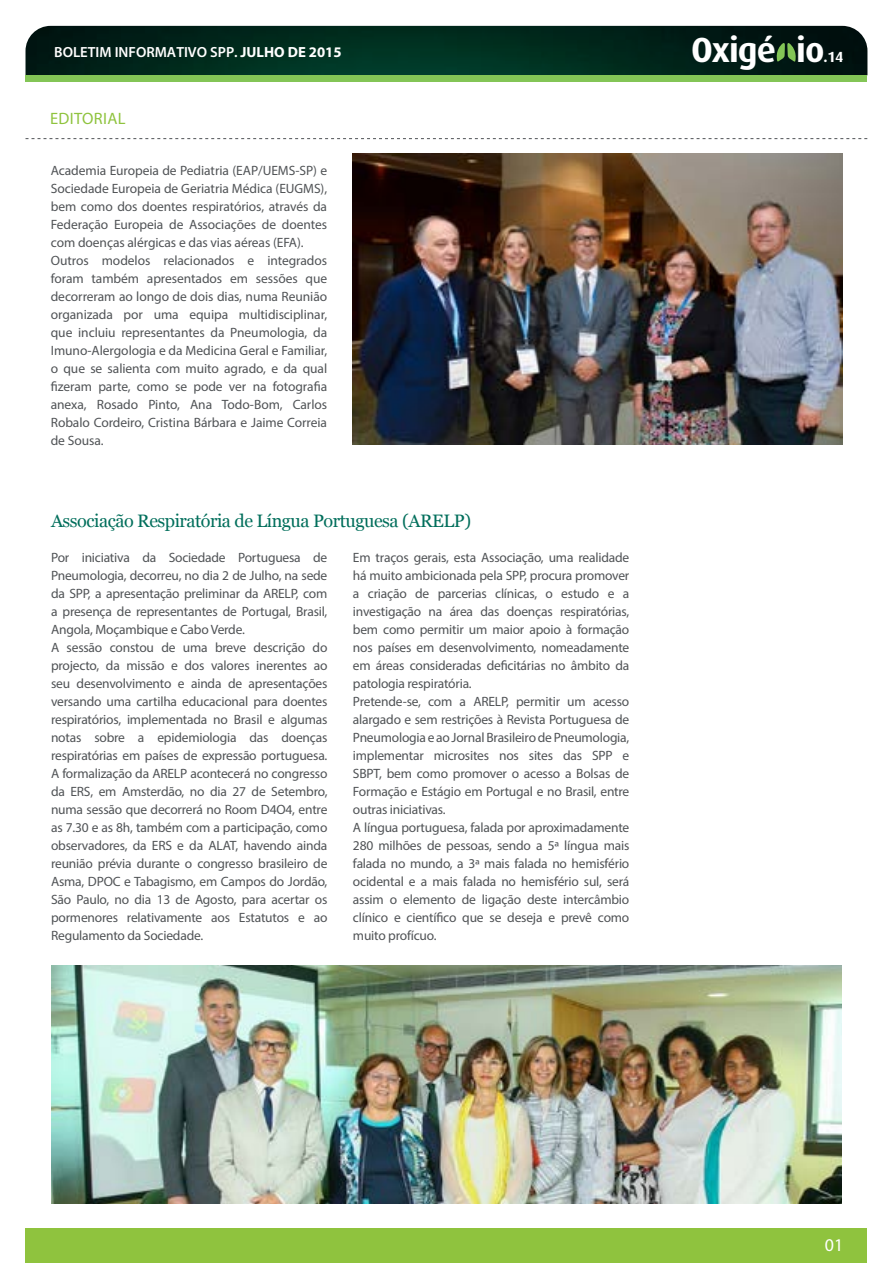
<style>
.page{position:relative;width:893px;height:1263px;background:#fff}
.page>*{position:absolute;margin:0;border:0;box-sizing:border-box;transform-origin:0 0}
.t1{font:700 34.95px "Dax";letter-spacing:-.025em;color:#fff}
.t2{font:18px "Georgia";letter-spacing:-.025em;color:#006e5b}
.t3{font:18px "Myriad Pro";color:#fff}
.t4{font:16.5px "Myriad Pro";letter-spacing:.02em;color:#8fc33e}
.t5{font:600 14.7px "Myriad Pro";color:#fff}
.t6{font:700 14.7px "Dax";color:#fff}
.t7{font:13.5px/18px "Myriad Pro";letter-spacing:-.015em;color:#505356}
.s1{font-weight:700}
</style>
<div class="page">
<img style="left:26px;top:26px;width:841px;height:49px">
<svg style="left:775px;top:42px;width:22px;height:20px"></svg>
<div style="left:26px;top:75px;width:841px;height:7px;background:#83c556"></div>
<div style="left:26px;top:1229px;width:841px;height:34px;background:#8fc33e"></div>
<svg style="left:26px;top:138px;width:841px;height:1px"></svg>
<img style="left:353px;top:153px;width:489px;height:292px">
<img style="left:51px;top:965px;width:791px;height:238px">
<p class="t5" style="left:54px;top:43px;width:289px">BOLETIM INFORMATIVO SPP. <span class="s1">JULHO DE 2015</span></p>
<h1 class="t1" style="left:691px;top:30px;width:135px">Oxigé io</h1>
<p class="t6" style="left:824px;top:48px;width:21px">.14</p>
<p class="t4" style="left:50px;top:108px;width:77px">EDITORIAL</p>
<p class="t7" style="left:51px;top:161px;width:278px">Academia Europeia de Pediatria (EAP/UEMS-SP) e Sociedade Europeia de Geriatria Médica (EUGMS), bem como dos doentes respiratórios, através da Federação Europeia de Associações de doentes com doenças alérgicas e das vias aéreas (EFA).<br>Outros modelos relacionados e integrados foram também apresentados em sessões que decorreram ao longo de dois dias, numa Reunião organizada por uma equipa multidisciplinar, que incluiu representantes da Pneumologia, da Imuno-Alergologia e da Medicina Geral e Familiar, o que se salienta com muito agrado, e da qual fizeram parte, como se pode ver na fotografia anexa, Rosado Pinto, Ana Todo-Bom, Carlos Robalo Cordeiro, Cristina Bárbara e Jaime Correia de Sousa.</p>
<h2 class="t2" style="left:51px;top:507px;width:422px">Associação Respiratória de Língua Portuguesa (ARELP)</h2>
<p class="t7" style="left:51px;top:548px;width:278px">Por iniciativa da Sociedade Portuguesa de Pneumologia, decorreu, no dia 2 de Julho, na sede da SPP, a apresentação preliminar da ARELP, com a presença de representantes de Portugal, Brasil, Angola, Moçambique e Cabo Verde.<br>A sessão constou de uma breve descrição do projecto, da missão e dos valores inerentes ao seu desenvolvimento e ainda de apresentações versando uma cartilha educacional para doentes respiratórios, implementada no Brasil e algumas notas sobre a epidemiologia das doenças respiratórias em países de expressão portuguesa.<br>A formalização da ARELP acontecerá no congresso da ERS, em Amsterdão, no dia 27 de Setembro, numa sessão que decorrerá no Room D4O4, entre as 7.30 e as 8h, também com a participação, como observadores, da ERS e da ALAT, havendo ainda reunião prévia durante o congresso brasileiro de Asma, DPOC e Tabagismo, em Campos do Jordão, São Paulo, no dia 13 de Agosto, para acertar os pormenores relativamente aos Estatutos e ao Regulamento da Sociedade.</p>
<p class="t7" style="left:353px;top:548px;width:278px">Em traços gerais, esta Associação, uma realidade há muito ambicionada pela SPP, procura promover a criação de parcerias clínicas, o estudo e a investigação na área das doenças respiratórias, bem como permitir um maior apoio à formação nos países em desenvolvimento, nomeadamente em áreas consideradas deficitárias no âmbito da patologia respiratória.<br>Pretende-se, com a ARELP, permitir um acesso alargado e sem restrições à Revista Portuguesa de Pneumologia e ao Jornal Brasileiro de Pneumologia, implementar microsites nos sites das SPP e SBPT, bem como promover o acesso a Bolsas de Formação e Estágio em Portugal e no Brasil, entre outras iniciativas.<br>A língua portuguesa, falada por aproximadamente 280 milhões de pessoas, sendo a 5ª língua mais falada no mundo, a 3ª mais falada no hemisfério ocidental e a mais falada no hemisfério sul, será assim o elemento de ligação deste intercâmbio clínico e científico que se deseja e prevê como muito profícuo.</p>
<h2 class="t3" style="left:825px;top:1234px;width:20px">01</h2>
</div>
